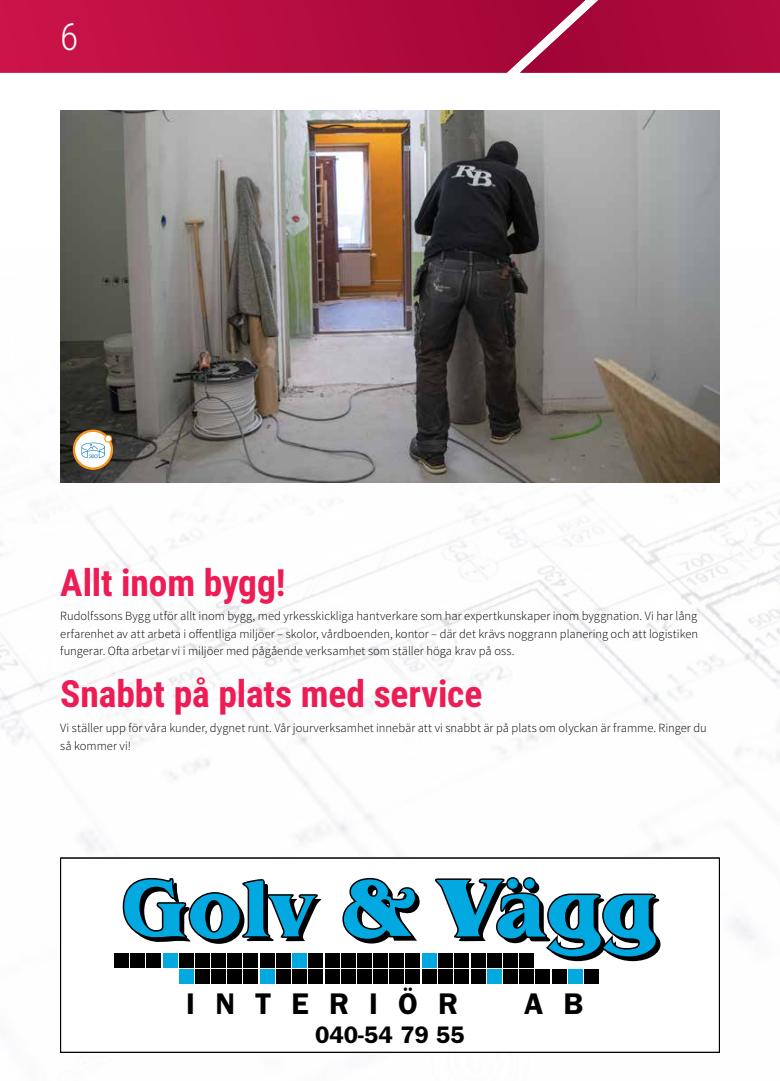
<style>
.page{position:relative;width:780px;height:1081px;background:#fff}
.page>*{position:absolute;margin:0;border:0;box-sizing:border-box;transform-origin:0 0}
.t1{font:700 37.5px "Roboto Condensed";letter-spacing:-.005em;color:#ed1c55}
.t2{font:300 37.5px "Roboto Condensed";color:#fff}
.t3{font:600 30px "ITC Franklin Gothic Std";letter-spacing:.67em;color:#000}
.t4{font:600 24px "ITC Franklin Gothic Std";color:#000}
.t5{font:300 12.5px/17.5px "Source Sans Pro";color:#000;text-align:justify}
</style>
<div class="page">
<img style="left:0;top:110px;width:780px;height:943px">
<div style="left:60px;top:857px;width:659px;height:195px;background:#fff"></div>
<svg style="left:122px;top:877px;width:200px;height:67px"></svg>
<svg style="left:342px;top:877px;width:77px;height:66px"></svg>
<svg style="left:435px;top:877px;width:225px;height:84px"></svg>
<div style="left:114px;top:953px;width:15px;height:14px;background:#000"></div>
<div style="left:131px;top:953px;width:14px;height:14px;background:#000"></div>
<div style="left:147px;top:953px;width:14px;height:14px;background:#000"></div>
<div style="left:179px;top:953px;width:14px;height:14px;background:#000"></div>
<div style="left:195px;top:953px;width:14px;height:14px;background:#000"></div>
<div style="left:211px;top:953px;width:15px;height:14px;background:#000"></div>
<div style="left:228px;top:953px;width:14px;height:14px;background:#000"></div>
<div style="left:244px;top:953px;width:14px;height:14px;background:#000"></div>
<div style="left:260px;top:953px;width:14px;height:14px;background:#000"></div>
<div style="left:276px;top:953px;width:14px;height:14px;background:#000"></div>
<div style="left:309px;top:953px;width:14px;height:14px;background:#000"></div>
<div style="left:325px;top:953px;width:14px;height:14px;background:#000"></div>
<div style="left:341px;top:953px;width:14px;height:14px;background:#000"></div>
<div style="left:357px;top:953px;width:14px;height:14px;background:#000"></div>
<div style="left:373px;top:953px;width:14px;height:14px;background:#000"></div>
<div style="left:389px;top:953px;width:15px;height:14px;background:#000"></div>
<div style="left:406px;top:953px;width:14px;height:14px;background:#000"></div>
<div style="left:438px;top:953px;width:15px;height:14px;background:#000"></div>
<div style="left:455px;top:953px;width:14px;height:14px;background:#000"></div>
<div style="left:471px;top:953px;width:14px;height:14px;background:#000"></div>
<div style="left:487px;top:953px;width:14px;height:14px;background:#000"></div>
<div style="left:503px;top:953px;width:14px;height:14px;background:#000"></div>
<div style="left:519px;top:953px;width:15px;height:14px;background:#000"></div>
<div style="left:195px;top:969px;width:14px;height:14px;background:#000"></div>
<div style="left:211px;top:969px;width:15px;height:14px;background:#000"></div>
<div style="left:228px;top:969px;width:14px;height:14px;background:#000"></div>
<div style="left:244px;top:969px;width:14px;height:14px;background:#000"></div>
<div style="left:276px;top:969px;width:14px;height:14px;background:#000"></div>
<div style="left:292px;top:969px;width:14px;height:14px;background:#000"></div>
<div style="left:309px;top:969px;width:14px;height:14px;background:#000"></div>
<div style="left:325px;top:969px;width:14px;height:14px;background:#000"></div>
<div style="left:341px;top:969px;width:14px;height:14px;background:#000"></div>
<div style="left:357px;top:969px;width:14px;height:14px;background:#000"></div>
<div style="left:373px;top:969px;width:14px;height:14px;background:#000"></div>
<div style="left:389px;top:969px;width:15px;height:14px;background:#000"></div>
<div style="left:406px;top:969px;width:14px;height:14px;background:#000"></div>
<div style="left:422px;top:969px;width:14px;height:14px;background:#000"></div>
<div style="left:438px;top:969px;width:15px;height:14px;background:#000"></div>
<div style="left:455px;top:969px;width:14px;height:14px;background:#000"></div>
<div style="left:471px;top:969px;width:14px;height:14px;background:#000"></div>
<div style="left:503px;top:969px;width:14px;height:14px;background:#000"></div>
<div style="left:519px;top:969px;width:15px;height:14px;background:#000"></div>
<div style="left:536px;top:969px;width:14px;height:14px;background:#000"></div>
<div style="left:552px;top:969px;width:14px;height:14px;background:#000"></div>
<div style="left:163px;top:953px;width:14px;height:14px;background:#02a8e0"></div>
<div style="left:292px;top:953px;width:14px;height:14px;background:#02a8e0"></div>
<div style="left:422px;top:953px;width:14px;height:14px;background:#02a8e0"></div>
<div style="left:179px;top:969px;width:14px;height:14px;background:#02a8e0"></div>
<div style="left:260px;top:969px;width:14px;height:14px;background:#02a8e0"></div>
<div style="left:487px;top:969px;width:14px;height:14px;background:#02a8e0"></div>
<div style="left:568px;top:969px;width:14px;height:14px;background:#02a8e0"></div>
<div style="left:584px;top:969px;width:14px;height:14px;background:#000"></div>
<div style="left:60px;top:857px;width:659px;height:195px;border:1px solid #000"></div>
<img style="left:60px;top:110px;width:659px;height:372px">
<svg style="left:73px;top:429px;width:40px;height:41px"></svg>
<div style="left:596px;top:0;width:184px;height:73px;background:#ac093b"></div>
<svg style="left:0;top:0;width:596px;height:73px;background:#b81244"></svg>
<h1 class="t2" style="left:60px;top:11px;width:20px">6</h1>
<h1 class="t1" style="left:60px;top:556px;width:227px">Allt inom bygg!</h1>
<p class="t5" style="left:60px;top:607px;width:639px">Rudolfssons Bygg utför allt inom bygg, med yrkesskickliga hantverkare som har expertkunskaper inom byggnation. Vi har lång erfarenhet av att arbeta i offentliga miljöer – skolor, vårdboenden, kontor – där det krävs noggrann planering och att logistiken fungerar. Ofta arbetar vi i miljöer med pågående verksamhet som ställer höga krav på oss.</p>
<h1 class="t1" style="left:60px;top:668px;width:423px">Snabbt på plats med service</h1>
<p class="t5" style="left:60px;top:719px;width:648px">Vi ställer upp för våra kunder, dygnet runt. Vår jourverksamhet innebär att vi snabbt är på plats om olyckan är framme. Ringer du så kommer vi!</p>
<h2 class="t3" style="left:186px;top:986px;width:273px">INTERIÖR</h2>
<h2 class="t3" style="left:524px;top:986px;width:61px">A B</h2>
<h3 class="t4" style="left:315px;top:1020px;width:151px">040-54 79 55</h3>
</div>
